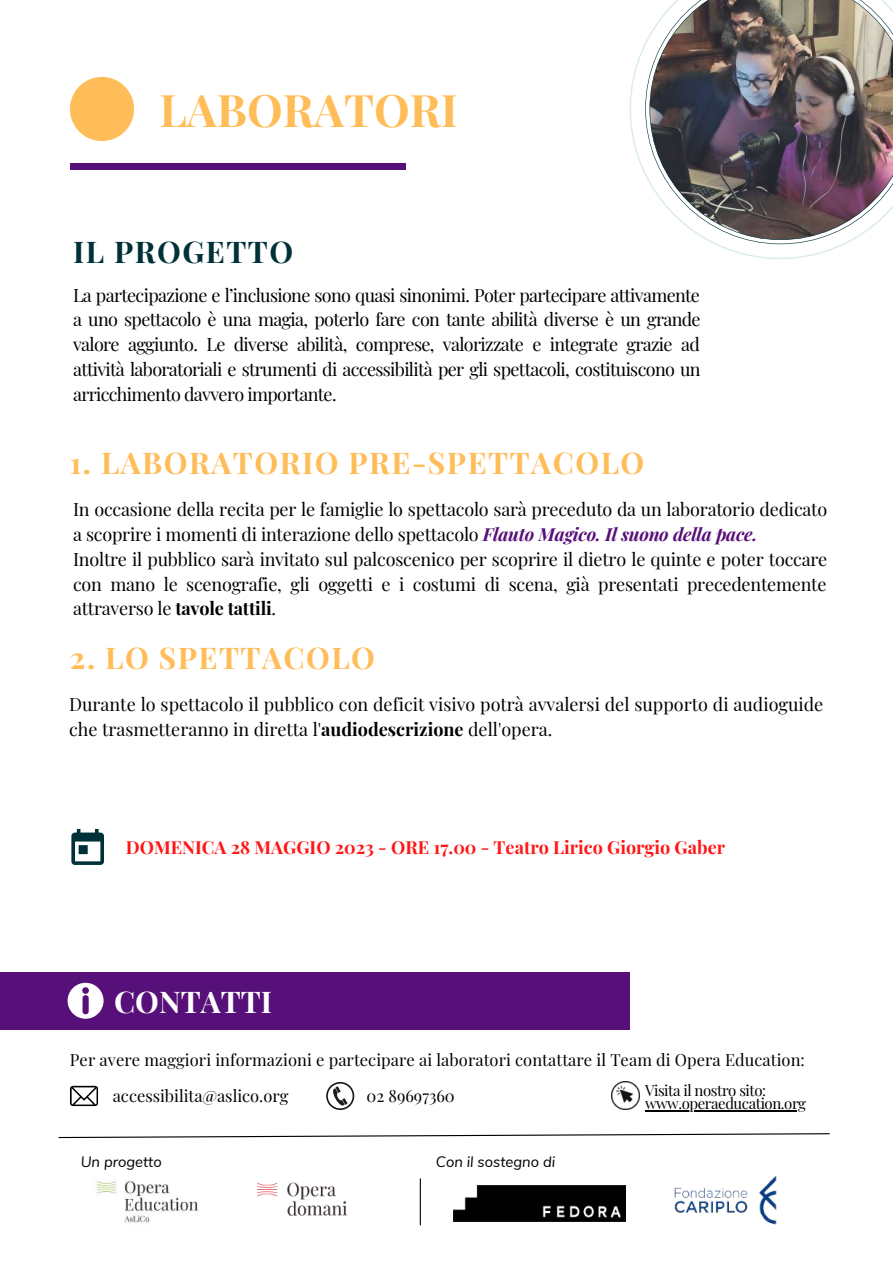
<style>
.page{position:relative;width:893px;height:1264px;background:#fff}
.page>*{position:absolute;margin:0;border:0;box-sizing:border-box;transform-origin:0 0}
.t1{font:700 45px "Playfair Display";color:#ffbd59}
.t2{font:700 30px "Playfair Display";letter-spacing:.05em;color:#ffbd59}
.t3{font:700 30px "Playfair Display";letter-spacing:.05em;color:#003138}
.t4{font:700 30px "Playfair Display";color:#fff}
.t5{font:18px/24.8px "Playfair Display";letter-spacing:-.01em;color:#000}
.t6{font:700 18px "Playfair Display";color:#ff1616}
.t7{font:16.5px "Playfair Display";letter-spacing:.005em;color:#000}
.t8{font:15px/13.5px "Playfair Display";letter-spacing:-.03em;color:#000}
.t9{font:italic 15px "Nunito Sans";color:#000}
.s1{font-weight:700;font-style:italic;color:#570f79}
.s2{font-weight:700}
</style>
<div class="page">
<div style="left:70px;top:163px;width:335px;height:6px;background:#570f79"></div>
<svg style="left:70px;top:77px;width:64px;height:64px"></svg>
<svg style="left:629px;top:43px;width:216px;height:216px"></svg>
<img style="left:645px;top:0;width:247px;height:244px">
<svg style="left:70px;top:1085px;width:28px;height:21px"></svg>
<svg style="left:326px;top:1081px;width:28px;height:28px"></svg>
<img style="left:611px;top:1081px;width:28px;height:28px">
<div style="left:0;top:972px;width:630px;height:57px;background:#570f79"></div>
<svg style="left:58px;top:1133px;width:772px;height:5px"></svg>
<img style="left:257px;top:1182px;width:90px;height:35px">
<img style="left:96px;top:1179px;width:103px;height:46px">
<img style="left:674px;top:1175px;width:103px;height:50px">
<img style="left:453px;top:1185px;width:172px;height:36px">
<hr style="left:420px;top:1178px;width:1px;height:46px;background:#000">
<svg style="left:68px;top:982px;width:36px;height:36px"></svg>
<hr style="left:645px;top:1110px;width:160px;height:1px;background:#000">
<svg style="left:71px;top:829px;width:33px;height:36px"></svg>
<h1 class="t1" style="left:159px;top:79px;width:300px">LABORATORI</h1>
<h2 class="t3" style="left:73px;top:231px;width:222px">IL PROGETTO</h2>
<p class="t5" style="left:73px;top:282px;width:629px;text-align:justify">La partecipazione e l’inclusione sono quasi sinonimi. Poter partecipare attivamente a uno spettacolo è una magia, poterlo fare con tante abilità diverse è un grande valore aggiunto. Le diverse abilità, comprese, valorizzate e integrate grazie ad attività laboratoriali e strumenti di accessibilità per gli spettacoli, costituiscono un arricchimento davvero importante.</p>
<h2 class="t2" style="left:70px;top:441px;width:575px">1. LABORATORIO PRE-SPETTACOLO</h2>
<p class="t5" style="left:73px;top:496px;width:755px">In occasione della recita per le famiglie lo spettacolo sarà preceduto da un laboratorio dedicato a scoprire i momenti di interazione dello spettacolo <span class="s1">Flauto Magico. Il suono della pace.<br></span>Inoltre il pubblico sarà invitato sul palcoscenico per scoprire il dietro le quinte e poter toccare con mano le scenografie, gli oggetti e i costumi di scena, già presentati precedentemente attraverso le <span class="s2">tavole tattili</span>.</p>
<h2 class="t2" style="left:70px;top:636px;width:306px">2. LO SPETTACOLO</h2>
<p class="t5" style="left:69px;top:691px;width:755px">Durante lo spettacolo il pubblico con deficit visivo potrà avvalersi del supporto di audioguide che trasmetteranno in diretta l'<span class="s2">audiodescrizione</span> dell'opera.</p>
<p class="t6" style="left:126px;top:834px;width:601px">DOMENICA 28 MAGGIO 2023 - ORE 17.00 - Teatro Lirico Giorgio Gaber</p>
<h2 class="t4" style="left:114px;top:980px;width:159px">CONTATTI</h2>
<p class="t7" style="left:70px;top:1047px;width:736px">Per avere maggiori informazioni e partecipare ai laboratori contattare il Team di Opera Education:</p>
<p class="t7" style="left:113px;top:1083px;width:177px">accessibilita@aslico.org</p>
<p class="t7" style="left:366px;top:1083px;width:90px">02 89697360</p>
<p class="t9" style="left:81px;top:1152px;width:83px">Un progetto</p>
<p class="t9" style="left:436px;top:1152px;width:121px">Con il sostegno di</p>
<p class="t8" style="left:645px;top:1082px;width:163px">Visita il nostro sito: www.operaeducation.org</p>
</div>
